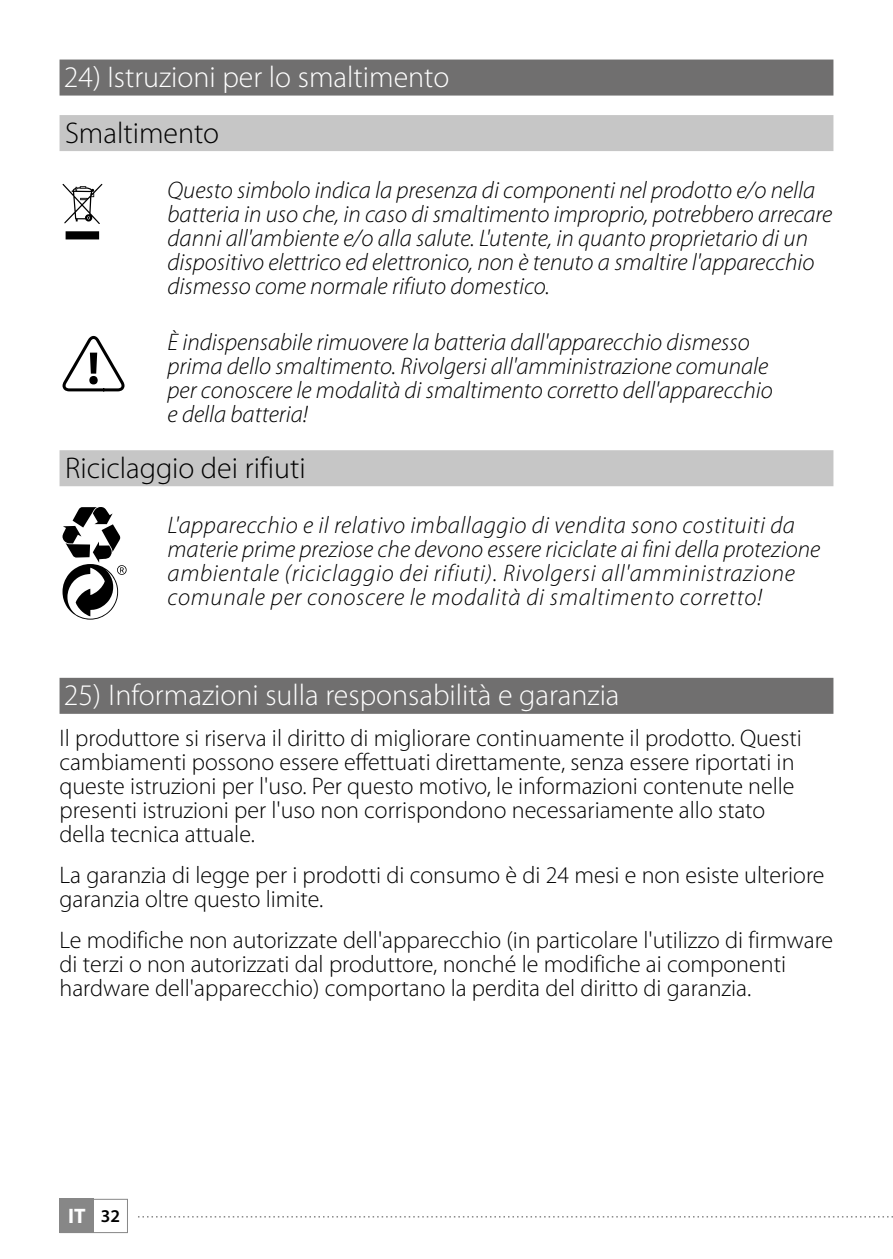
<style>
.page{position:relative;width:893px;height:1259px;background:#fff}
.page>*{position:absolute;margin:0;border:0;box-sizing:border-box;transform-origin:0 0}
.t1{font:300 30px "Myriad Pro";color:#fff}
.t2{font:300 30px "Myriad Pro";color:#000}
.t3{font:italic 300 24px/24px "Myriad Pro";color:#000}
.t4{font:300 24px/24px "Myriad Pro";color:#000}
.t5{font:italic 300 24px/24px "Myriad Pro";letter-spacing:.03em;color:#000}
.t6{font:700 21px "Myriad Pro";color:#fff}
.s1{font-weight:600;font-size:18px;color:#000}
</style>
<div class="page">
<div style="left:60px;top:1199px;width:34px;height:34px;background:#878787"></div>
<div style="left:60px;top:1199px;width:68px;height:34px;border:1px solid #878787"></div>
<svg style="left:138px;top:1216px;width:755px;height:1px"></svg>
<div style="left:60px;top:60px;width:773px;height:36px;background:#706f6f"></div>
<div style="left:60px;top:115px;width:773px;height:36px;background:#c6c6c6"></div>
<div style="left:60px;top:450px;width:773px;height:36px;background:#c6c6c6"></div>
<div style="left:60px;top:678px;width:773px;height:36px;background:#706f6f"></div>
<p class="t1" style="left:64px;top:61px;width:387px">24) Istruzioni per lo smaltimento</p>
<p class="t2" style="left:65px;top:116px;width:156px">Smaltimento</p>
<p class="t3" style="left:168px;top:179px;width:666px">Questo simbolo indica la presenza di componenti nel prodotto e/o nella batteria in uso che, in caso di smaltimento improprio, potrebbero arrecare danni all'ambiente e/o alla salute. L'utente, in quanto proprietario di un dispositivo elettrico ed elettronico, non è tenuto a smaltire l'apparecchio dismesso come normale rifiuto domestico.</p>
<p class="t3" style="left:168px;top:331px;width:607px">È indispensabile rimuovere la batteria dall'apparecchio dismesso prima dello smaltimento. Rivolgersi all'amministrazione comunale per conoscere le modalità di smaltimento corretto dell'apparecchio e della batteria!</p>
<p class="t2" style="left:65px;top:451px;width:242px">Riciclaggio dei rifiuti</p>
<p class="t3" style="left:168px;top:514px;width:654px;text-indent:-108px">▼ L'apparecchio e il relativo imballaggio di vendita sono costituiti da materie prime preziose che devono essere riciclate ai fini della protezione</p>
<p class="t5" style="left:168px;top:562px;width:629px">ambientale (riciclaggio dei rifiuti). Rivolgersi all'amministrazione comunale per conoscere le modalità di smaltimento corretto!</p>
<p class="t1" style="left:64px;top:679px;width:557px">25) Informazioni sulla responsabilità e garanzia</p>
<p class="t4" style="left:60px;top:727px;width:744px">Il produttore si riserva il diritto di migliorare continuamente il prodotto. Questi cambiamenti possono essere effettuati direttamente, senza essere riportati in queste istruzioni per l'uso. Per questo motivo, le informazioni contenute nelle presenti istruzioni per l'uso non corrispondono necessariamente allo stato della tecnica attuale.</p>
<p class="t4" style="left:60px;top:864px;width:766px">La garanzia di legge per i prodotti di consumo è di 24 mesi e non esiste ulteriore garanzia oltre questo limite.</p>
<p class="t4" style="left:60px;top:929px;width:775px">Le modifiche non autorizzate dell'apparecchio (in particolare l'utilizzo di firmware di terzi o non autorizzati dal produttore, nonché le modifiche ai componenti hardware dell'apparecchio) comportano la perdita del diritto di garanzia.</p>
<p class="t6" style="left:68px;top:1202px;width:53px">IT <span class="s1">32</span></p>
</div>
